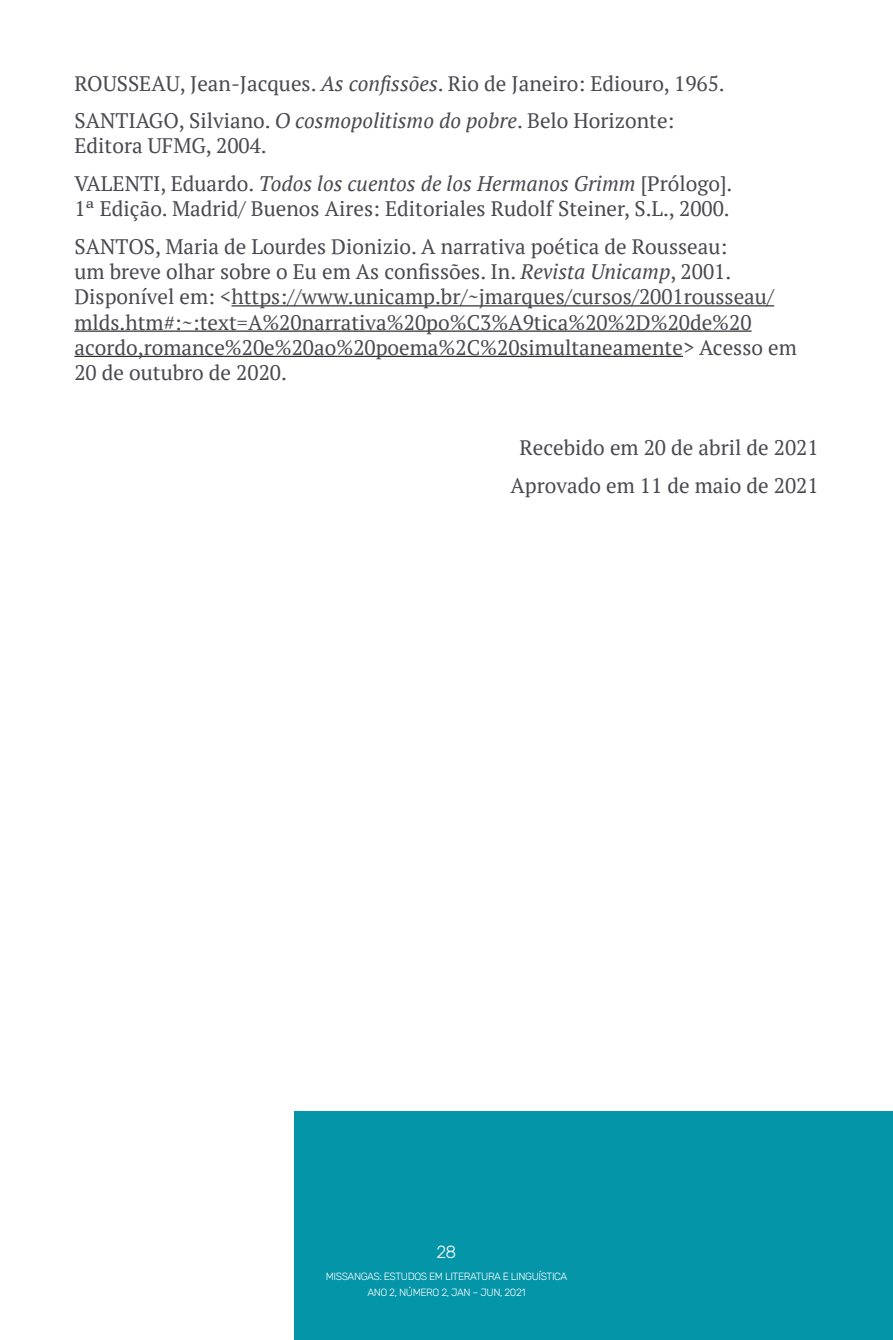
<style>
.page{position:relative;width:893px;height:1340px;background:#fff}
.page>*{position:absolute;margin:0;border:0;box-sizing:border-box;transform-origin:0 0}
.t1{font:21px/37.6px "PT Serif";color:#4a4951}
.t2{font:300 17.5px "Rubik";color:#fff}
.t3{font:300 10.5px/15.8px "Rubik";letter-spacing:-.04em;color:#fff;text-align:center}
.s1{font-style:italic}
</style>
<div class="page">
<hr style="left:231px;top:305px;width:543px;height:1px;background:#000">
<hr style="left:74px;top:331px;width:678px;height:1px;background:#000">
<hr style="left:74px;top:356px;width:609px;height:1px;background:#000">
<div style="left:295px;top:1111px;width:598px;height:228px;background:#0495a8"></div>
<p class="t1" style="left:74px;top:64px;width:652px">ROUSSEAU, Jean-Jacques. <span class="s1">As confissões</span>. Rio de Janeiro: Ediouro, 1965.<br>SANTIAGO, Silviano. <span class="s1">O cosmopolitismo do pobre</span>. Belo Horizonte:</p>
<p class="t1" style="left:74px;top:127px;width:659px">Editora UFMG, 2004.<br>VALENTI, Eduardo. <span class="s1">Todos los cuentos de los Hermanos Grimm</span> [Prólogo].</p>
<p class="t1" style="left:74px;top:190px;width:657px">1ª Edição. Madrid/ Buenos Aires: Editoriales Rudolf Steiner, S.L., 2000.<br>SANTOS, Maria de Lourdes Dionizio. A narrativa poética de Rousseau:</p>
<p class="t1" style="left:74px;top:259px;width:724px;line-height:25.2px">um breve olhar sobre o Eu em As confissões. In. <span class="s1">Revista Unicamp</span>, 2001.<br>Disponível em: &lt;https://www.unicamp.br/~jmarques/cursos/2001rousseau/ mlds.htm#:~:text=A%20narrativa%20po%C3%A9tica%20%2D%20de%20 acordo,romance%20e%20ao%20poema%2C%20simultaneamente&gt; Acesso em 20 de outubro de 2020.</p>
<p class="t1" style="left:511px;top:429px;width:309px;text-align:center">Recebido em 20 de abril de 2021<br>Aprovado em 11 de maio de 2021</p>
<p class="t2" style="left:436px;top:1242px;width:21px">28</p>
<p class="t3" style="left:326px;top:1269px;width:243px">MISSANGAS: ESTUDOS EM LITERATURA E LINGUÍSTICA<br>ANO 2, NÚMERO 2, JAN – JUN, 2021</p>
</div>
